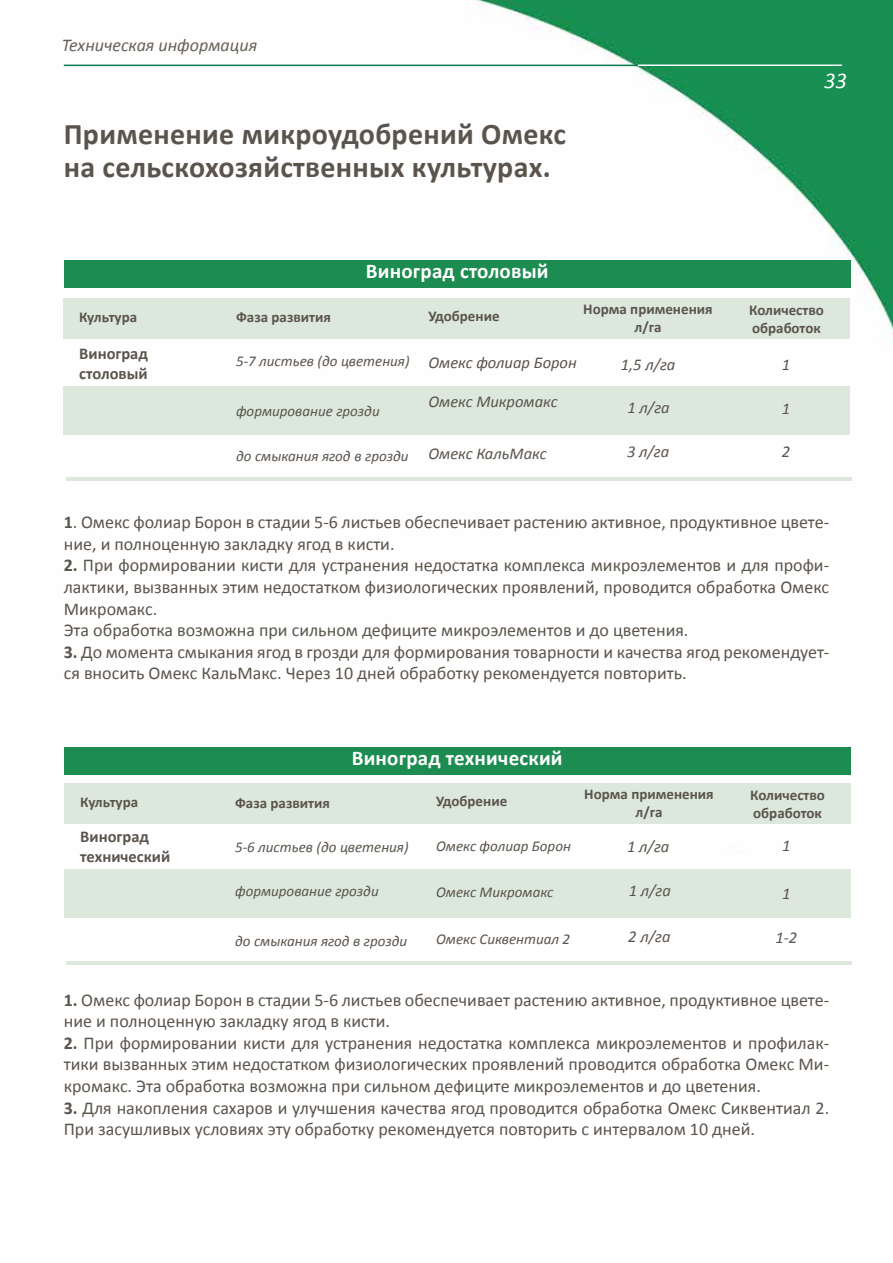
<style>
.page{position:relative;width:893px;height:1263px;background:#fff}
.page>*{position:absolute;margin:0;border:0;box-sizing:border-box;transform-origin:0 0}
.t1{font:700 30px/33px "Calibri";letter-spacing:.01em;color:#5b544d}
.t2{font:italic 22.5px "Calibri";color:#fff}
.t3{font:700 21px "Calibri";letter-spacing:.01em;color:#fff}
.t4{font:18px/21.6px "Calibri";color:#5b544d}
.t5{font:italic 18px "Calibri";color:#68615a}
.t6{font:italic 16.5px "Calibri";color:#5b544d}
.t7{font:700 16.5px/19.8px "Calibri";color:#5b544d}
.t8{font:italic 15px "Calibri";color:#5b544d}
.t9{font:700 15px/18px "Calibri";color:#5b544d;text-align:center}
.s1{font-weight:700}
</style>
<div class="page">
<img style="left:63px;top:0;width:830px;height:784px">
<div style="left:63px;top:299px;width:787px;height:40px;background:#dce8db"></div>
<div style="left:64px;top:784px;width:787px;height:40px;background:#dce8db"></div>
<hr style="left:66px;top:477px;width:785px;height:4px;background:#dce8db">
<div style="left:63px;top:386px;width:787px;height:49px;background:#dce8db"></div>
<hr style="left:67px;top:961px;width:785px;height:3px;background:#dce8db">
<div style="left:64px;top:870px;width:786px;height:48px;background:#dce8db"></div>
<div style="left:64px;top:747px;width:786px;height:27px;background:#1d8c51"></div>
<div style="left:64px;top:260px;width:786px;height:28px;background:#1d8c51"></div>
<hr style="left:64px;top:65px;width:778px;height:1px;background:#007b49">
<hr style="left:638px;top:64px;width:204px;height:2px;background:#fff">
<p class="t5" style="left:62px;top:33px;width:197px">Техническая информация</p>
<h1 class="t1" style="left:64px;top:117px;width:504px">Применение микроудобрений Омекс на сельскохозяйственных культурах.</h1>
<p class="t3" style="left:366px;top:258px;width:184px">Виноград столовый</p>
<p class="t2" style="left:824px;top:65px;width:24px">33</p>
<p class="t9" style="left:79px;top:308px;width:59px">Культура</p>
<p class="t9" style="left:428px;top:307px;width:73px">Удобрение</p>
<p class="t9" style="left:583px;top:300px;width:131px">Норма применения л/га</p>
<p class="t9" style="left:749px;top:301px;width:76px;text-align:left">Количество обработок</p>
<p class="t9" style="left:236px;top:308px;width:96px">Фаза развития</p>
<p class="t7" style="left:79px;top:343px;width:70px">Виноград столовый</p>
<p class="t8" style="left:236px;top:350px;width:175px">5-7 листьев (до цветения)</p>
<p class="t6" style="left:428px;top:351px;width:150px">Омекс фолиар Борон</p>
<p class="t6" style="left:621px;top:353px;width:56px">1,5 л/га</p>
<p class="t8" style="left:236px;top:401px;width:145px">формирование грозди</p>
<p class="t6" style="left:428px;top:390px;width:131px">Омекс Микромакс</p>
<p class="t6" style="left:627px;top:396px;width:44px">1 л/га</p>
<p class="t8" style="left:236px;top:445px;width:174px">до смыкания ягод в грозди</p>
<p class="t6" style="left:428px;top:442px;width:120px">Омекс КальМакс</p>
<p class="t6" style="left:627px;top:441px;width:44px">3 л/га</p>
<p class="t6" style="left:782px;top:353px;width:10px">1</p>
<p class="t6" style="left:782px;top:397px;width:10px">1</p>
<p class="t6" style="left:782px;top:441px;width:10px">2</p>
<p class="t4" style="left:64px;top:511px;width:767px"><span class="s1">1</span>. Омекс фолиар Борон в стадии 5-6 листьев обеспечивает растению активное, продуктивное цвете&shy;ние, и полноценную закладку ягод в кисти.</p>
<p class="t4" style="left:64px;top:555px;width:767px"><span class="s1">2.</span> При формировании кисти для устранения недостатка комплекса микроэлементов и для профи&shy;лактики, вызванных этим недостатком физиологических проявлений, проводится обработка Омекс Микромакс.<br>Эта обработка возможна при сильном дефиците микроэлементов и до цветения.</p>
<p class="t4" style="left:64px;top:641px;width:767px"><span class="s1">3.</span> До момента смыкания ягод в грозди для формирования товарности и качества ягод рекомендует&shy;ся вносить Омекс КальМакс. Через 10 дней обработку рекомендуется повторить.</p>
<p class="t3" style="left:352px;top:744px;width:212px">Виноград технический</p>
<p class="t9" style="left:80px;top:793px;width:59px">Культура</p>
<p class="t9" style="left:436px;top:792px;width:73px">Удобрение</p>
<p class="t9" style="left:584px;top:785px;width:131px">Норма применения л/га</p>
<p class="t9" style="left:750px;top:786px;width:76px;text-align:left">Количество обработок</p>
<p class="t9" style="left:235px;top:794px;width:96px">Фаза развития</p>
<p class="t7" style="left:80px;top:826px;width:92px">Виноград технический</p>
<p class="t8" style="left:235px;top:836px;width:175px">5-6 листьев (до цветения)</p>
<p class="t8" style="left:436px;top:836px;width:136px">Омекс фолиар Борон</p>
<p class="t6" style="left:627px;top:835px;width:44px">1 л/га</p>
<p class="t8" style="left:235px;top:881px;width:145px">формирование грозди</p>
<p class="t8" style="left:436px;top:882px;width:119px">Омекс Микромакс</p>
<p class="t6" style="left:629px;top:879px;width:44px">1 л/га</p>
<p class="t8" style="left:235px;top:930px;width:174px">до смыкания ягод в грозди</p>
<p class="t8" style="left:436px;top:929px;width:136px">Омекс Сиквентиал 2</p>
<p class="t6" style="left:628px;top:925px;width:44px">2 л/га</p>
<p class="t6" style="left:782px;top:834px;width:10px">1</p>
<p class="t6" style="left:782px;top:882px;width:10px">1</p>
<p class="t6" style="left:775px;top:926px;width:23px">1-2</p>
<p class="t4" style="left:64px;top:989px;width:767px"><span class="s1">1.</span> Омекс фолиар Борон в стадии 5-6 листьев обеспечивает растению активное, продуктивное цвете&shy;ние и полноценную закладку ягод в кисти.</p>
<p class="t4" style="left:64px;top:1032px;width:767px;text-align:justify"><span class="s1">2.</span> При формировании кисти для устранения недостатка комплекса микроэлементов и профилак&shy;тики вызванных этим недостатком физиологических проявлений проводится обработка Омекс Ми&shy;кромакс. Эта обработка возможна при сильном дефиците микроэлементов и до цветения.</p>
<p class="t4" style="left:64px;top:1097px;width:767px"><span class="s1">3.</span> Для накопления сахаров и улучшения качества ягод проводится обработка Омекс Сиквентиал 2.<br>При засушливых условиях эту обработку рекомендуется повторить с интервалом 10 дней.</p>
</div>
